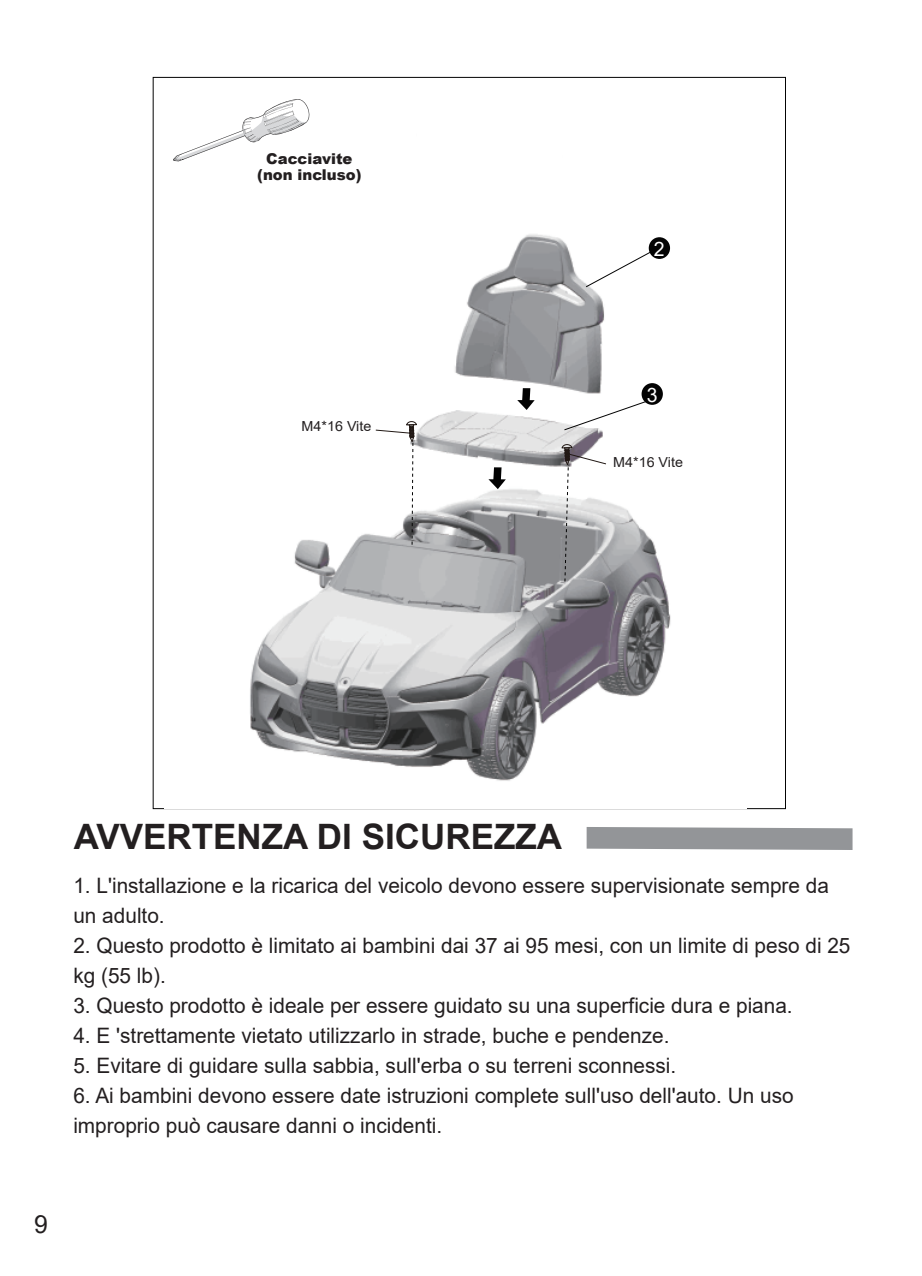
<style>
.page{position:relative;width:922px;height:1276px;background:#fff}
.page>*{position:absolute;margin:0;border:0;box-sizing:border-box;transform-origin:0 0}
.t1{font:700 35px "Arial";color:#231f20}
.t2{font:25px "Arial";color:#231f20}
.t3{font:21.25px/30px "Arial";color:#231f20}
.t4{font:19.75px "Arial";color:#fff}
.t5{font:900 15px/15.8px "Arial";color:#231f20;text-align:center}
.t6{font:13.75px "Arial";color:#231f20}
</style>
<div class="page">
<svg style="left:586px;top:827px;width:266px;height:23px"></svg>
<img style="left:250px;top:234px;width:421px;height:547px">
<svg style="left:517px;top:388px;width:17px;height:22px"></svg>
<svg style="left:488px;top:467px;width:17px;height:22px"></svg>
<div style="left:648px;top:237px;width:22px;height:22px;background:#030303;border-radius:50%"></div>
<svg style="left:585px;top:251px;width:66px;height:37px"></svg>
<svg style="left:563px;top:400px;width:83px;height:31px"></svg>
<div style="left:641px;top:383px;width:21px;height:22px;background:#030303;border-radius:50%"></div>
<svg style="left:173px;top:99px;width:137px;height:63px"></svg>
<svg style="left:375px;top:420px;width:42px;height:126px"></svg>
<svg style="left:561px;top:443px;width:45px;height:141px"></svg>
<p class="t5" style="left:257px;top:151px;width:106px">Cacciavite (non incluso)</p>
<p class="t6" style="left:301px;top:417px;width:71px">M4*16 Vite</p>
<p class="t4" style="left:653px;top:235px;width:12px">2</p>
<p class="t4" style="left:646px;top:381px;width:12px">3</p>
<p class="t6" style="left:613px;top:453px;width:71px">M4*16 Vite</p>
<h1 class="t1" style="left:74px;top:812px;width:490px">AVVERTENZA DI SICUREZZA</h1>
<p class="t3" style="left:73px;top:871px;width:757px">1. L'installazione e la ricarica del veicolo devono essere supervisionate sempre da un adulto.</p>
<p class="t3" style="left:73px;top:931px;width:778px">2. Questo prodotto è limitato ai bambini dai 37 ai 95 mesi, con un limite di peso di 25 kg (55 lb).</p>
<p class="t3" style="left:73px;top:991px;width:720px">3. Questo prodotto è ideale per essere guidato su una superficie dura e piana.</p>
<p class="t3" style="left:73px;top:1021px;width:597px">4. E 'strettamente vietato utilizzarlo in strade, buche e pendenze.</p>
<p class="t3" style="left:73px;top:1051px;width:604px">5. Evitare di guidare sulla sabbia, sull'erba o su terreni sconnessi.</p>
<p class="t3" style="left:73px;top:1081px;width:721px">6. Ai bambini devono essere date istruzioni complete sull'uso dell'auto. Un uso improprio può causare danni o incidenti.</p>
<p class="t2" style="left:34px;top:1207px;width:15px">9</p>
</div>
